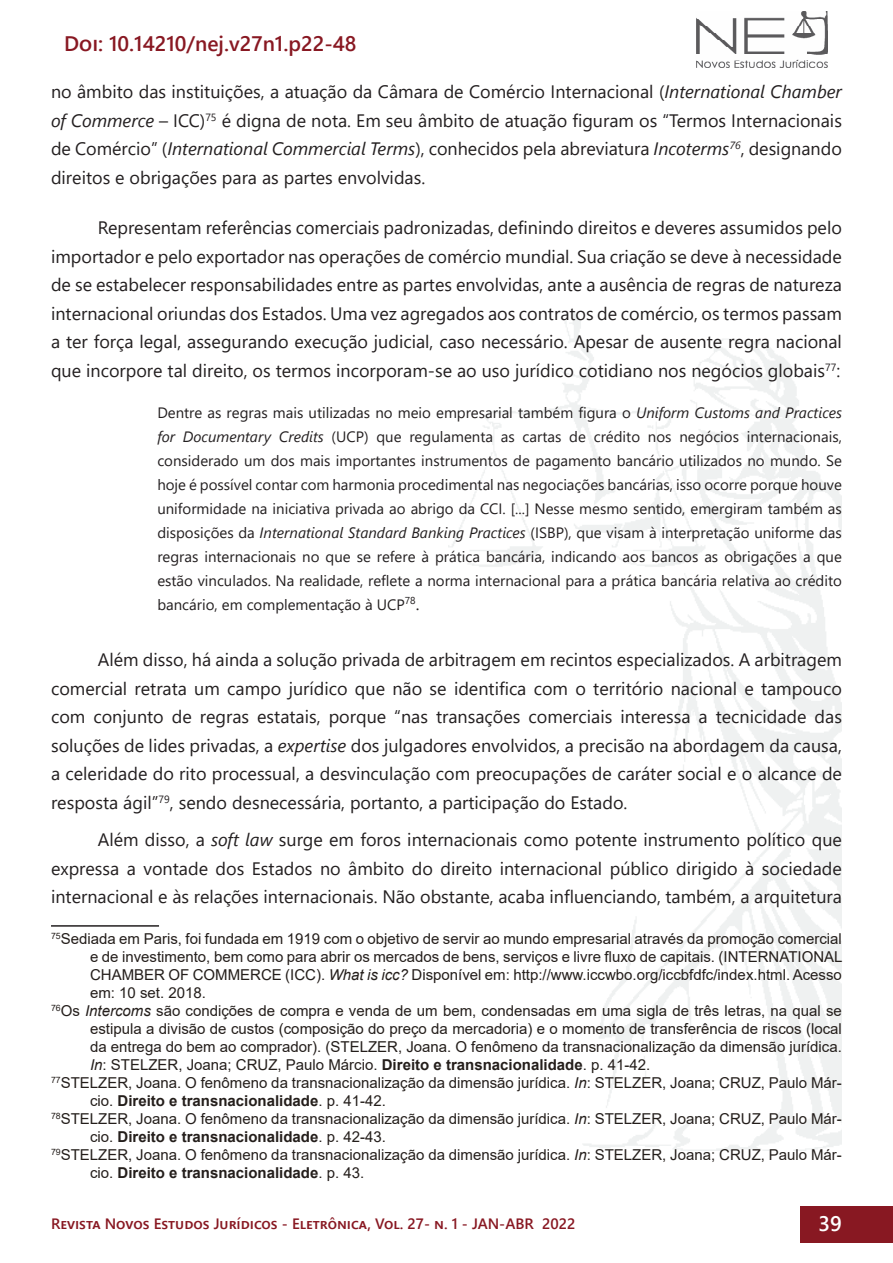
<style>
.page{position:relative;width:893px;height:1263px;background:#fff}
.page>*{position:absolute;margin:0;border:0;box-sizing:border-box;transform-origin:0 0}
.t1{font:600 21px "Segoe UI";color:#881822}
.t2{font:600 21px "Segoe UI";color:#fff}
.t3{font:18px/28.5px "Segoe UI";color:#231f20;text-align:justify}
.t4{font:15px "Arial";color:#241e1b}
.t5{font:15px/24px "Segoe UI";color:#231f20;text-align:justify}
.t6{font:700 15px "Arial";color:#241e1b}
.t7{font:600 15px "Segoe UI";color:#881822}
.s1{font-style:italic}
.s2{font-size:17.25px}
.s3{font-weight:700}
.s4{font-weight:400}
</style>
<div class="page">
<div style="left:800px;top:1206px;width:93px;height:36px;background:#881822"></div>
<img style="left:696px;top:12px;width:131px;height:56px">
<hr style="left:51px;top:925px;width:108px;height:2px;background:#231f20">
<p class="t1" style="left:64px;top:24px;width:294px">DOI: 10.14210/nej.v27n1.p22-48</p>
<p class="t3" style="left:51px;top:76px;width:792px">no âmbito das instituições, a atuação da Câmara de Comércio Internacional (<span class="s1">International Chamber of Commerce</span> – ICC)<sup>75</sup> é digna de nota. Em seu âmbito de atuação figuram os “Termos Internacionais de Comércio” (<span class="s1">International Commercial Terms</span>), conhecidos pela abreviatura <span class="s1">Incoterms</span><sup>76</sup>, designando direitos e obrigações para as partes envolvidas.</p>
<p class="t3" style="left:51px;top:212px;width:792px;text-indent:47px">Representam referências comerciais padronizadas, definindo direitos e deveres assumidos pelo importador e pelo exportador nas operações de comércio mundial. Sua criação se deve à necessidade de se estabelecer responsabilidades entre as partes envolvidas, ante a ausência de regras de natureza internacional oriundas dos Estados. Uma vez agregados aos contratos de comércio, os termos passam a ter força legal, assegurando execução judicial, caso necessário. Apesar de ausente regra nacional que incorpore tal direito, os termos incorporam-se ao uso jurídico cotidiano nos negócios globais<sup>77</sup>:</p>
<p class="t5" style="left:157px;top:399px;width:686px">Dentre as regras mais utilizadas no meio empresarial também figura o <span class="s1">Uniform Customs and Practices for Documentary Credits</span> (UCP) que regulamenta as cartas de crédito nos negócios internacionais, considerado um dos mais importantes instrumentos de pagamento bancário utilizados no mundo. Se hoje é possível contar com harmonia procedimental nas negociações bancárias, isso ocorre porque houve uniformidade na iniciativa privada ao abrigo da CCI. [...] Nesse mesmo sentido, emergiram também as disposições da <span class="s1">International Standard Banking Practices</span> (ISBP), que visam à interpretação uniforme das regras internacionais no que se refere à prática bancária, indicando aos bancos as obrigações a que estão vinculados. Na realidade, reflete a norma internacional para a prática bancária relativa ao crédito bancário, em complementação à UCP<sup>78</sup><span class="s2">.</span></p>
<p class="t3" style="left:51px;top:644px;width:792px;text-indent:47px">Além disso, há ainda a solução privada de arbitragem em recintos especializados. A arbitragem comercial retrata um campo jurídico que não se identifica com o território nacional e tampouco com conjunto de regras estatais, porque “nas transações comerciais interessa a tecnicidade das soluções de lides privadas, a <span class="s1">expertise</span> dos julgadores envolvidos, a precisão na abordagem da causa, a celeridade do rito processual, a desvinculação com preocupações de caráter social e o alcance de resposta ágil”<sup>79</sup>, sendo desnecessária, portanto, a participação do Estado.</p>
<p class="t3" style="left:51px;top:824px;width:792px;text-indent:47px">Além disso, a <span class="s1">soft law</span> surge em foros internacionais como potente instrumento político que expressa a vontade dos Estados no âmbito do direito internacional público dirigido à sociedade internacional e às relações internacionais. Não obstante, acaba influenciando, também, a arquitetura</p>
<p class="t4" style="left:51px;top:928px;width:792px"><sup>75</sup>Sediada em Paris, foi fundada em 1919 com o objetivo de servir ao mundo empresarial através da promoção comercial</p>
<p class="t4" style="left:90px;top:946px;width:754px">e de investimento, bem como para abrir os mercados de bens, serviços e livre fluxo de capitais. (INTERNATIONAL</p>
<p class="t4" style="left:90px;top:964px;width:753px">CHAMBER OF COMMERCE (ICC). <span class="s1">What is icc?</span> Disponível em: http://www.iccwbo.org/iccbfdfc/index.html. Acesso</p>
<p class="t4" style="left:90px;top:982px;width:117px">em: 10 set. 2018.</p>
<p class="t4" style="left:51px;top:1000px;width:792px"><sup>76</sup>Os <span class="s1">Intercoms</span> são condições de compra e venda de um bem, condensadas em uma sigla de três letras, na qual se</p>
<p class="t4" style="left:90px;top:1018px;width:753px">estipula a divisão de custos (composição do preço da mercadoria) e o momento de transferência de riscos (local</p>
<p class="t4" style="left:90px;top:1036px;width:753px">da entrega do bem ao comprador). (STELZER, Joana. O fenômeno da transnacionalização da dimensão jurídica.</p>
<p class="t4" style="left:90px;top:1054px;width:562px"><span class="s1">In</span>: STELZER, Joana; CRUZ, Paulo Márcio. <span class="s3">Direito e transnacionalidade</span>. p. 41-42.</p>
<p class="t4" style="left:51px;top:1072px;width:792px"><sup>77</sup>STELZER, Joana. O fenômeno da transnacionalização da dimensão jurídica. <span class="s1">In</span>: STELZER, Joana; CRUZ, Paulo Már-</p>
<p class="t6" style="left:90px;top:1090px;width:297px"><span class="s4">cio.</span> Direito e transnacionalidade<span class="s4">. p. 41-42.</span></p>
<p class="t4" style="left:51px;top:1108px;width:792px"><sup>78</sup>STELZER, Joana. O fenômeno da transnacionalização da dimensão jurídica. <span class="s1">In</span>: STELZER, Joana; CRUZ, Paulo Már-</p>
<p class="t6" style="left:90px;top:1126px;width:297px"><span class="s4">cio.</span> Direito e transnacionalidade<span class="s4">. p. 42-43.</span></p>
<p class="t4" style="left:51px;top:1144px;width:792px"><sup>79</sup>STELZER, Joana. O fenômeno da transnacionalização da dimensão jurídica. <span class="s1">In</span>: STELZER, Joana; CRUZ, Paulo Már-</p>
<p class="t6" style="left:90px;top:1162px;width:276px"><span class="s4">cio.</span> Direito e transnacionalidade<span class="s4">. p. 43.</span></p>
<p class="t7" style="left:51px;top:1209px;width:526px">REVISTA NOVOS ESTUDOS JURÍDICOS - ELETRÔNICA, VOL. 27- N. 1 - JAN-ABR 2022</p>
<p class="t2" style="left:819px;top:1203px;width:25px">39</p>
</div>
